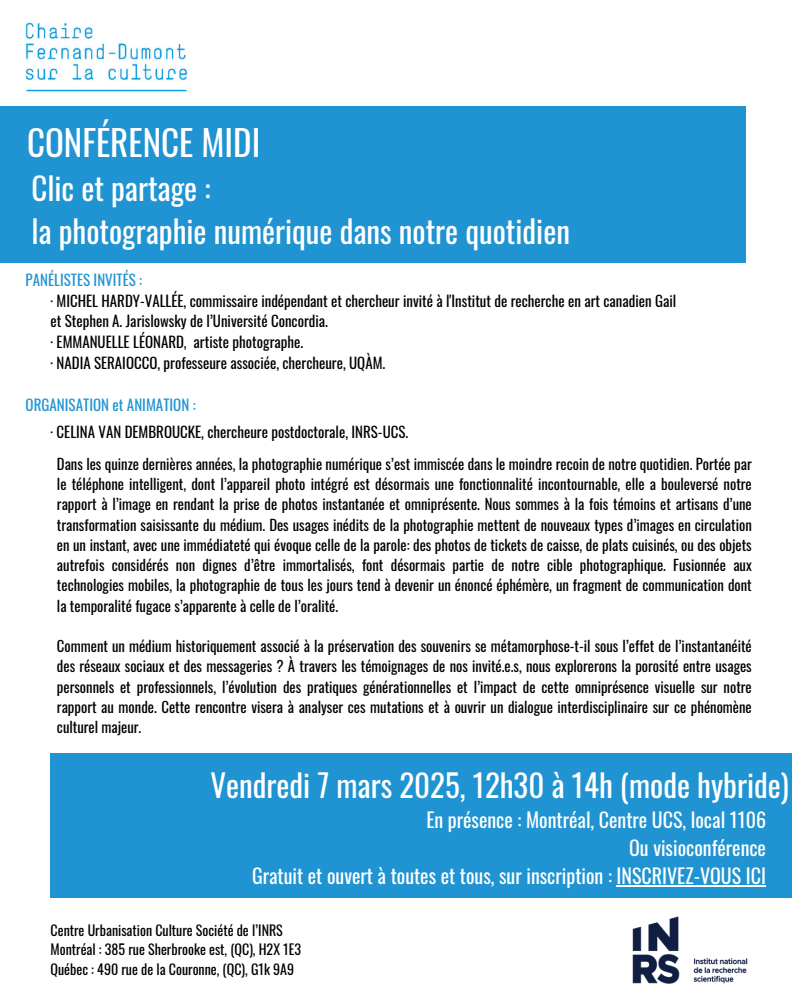
<style>
.page{position:relative;width:792px;height:1008px;background:#fff}
.page>*{position:absolute;margin:0;border:0;box-sizing:border-box;transform-origin:0 0}
.t1{font:35px "Oswald";color:#fff}
.t2{font:31px/42.8px "Oswald";color:#fff}
.t3{font:20px/27.8px "Oswald";color:#fff;text-align:right}
.t4{font:15px "Oswald";color:#2094d2}
.t5{font:14.9px/20.2px "Oswald";color:#000}
.t6{font:14.7px/20.2px "Oswald";color:#000;text-align:justify}
.t7{font:14px "Oswald";color:#000}
</style>
<div class="page">
<div style="left:0;top:106px;width:745px;height:157px;background:#2094d2"></div>
<div style="left:51px;top:754px;width:741px;height:144px;background:#2094d2"></div>
<hr style="left:617px;top:885px;width:149px;height:2px;background:#fff">
<img style="left:26px;top:22px;width:162px;height:70px">
<img style="left:632px;top:916px;width:116px;height:68px">
<p class="t1" style="left:27px;top:115px;width:235px">CONFÉRENCE MIDI</p>
<p class="t2" style="left:31px;top:166px;width:540px">Clic et partage :<br>la photographie numérique dans notre quotidien</p>
<p class="t4" style="left:26px;top:268px;width:118px">PANÉLISTES INVITÉS :</p>
<p class="t5" style="left:51px;top:290px;width:627px">∙ MICHEL HARDY-VALLÉE, commissaire indépendant et chercheur invité à l'Institut de recherche en art canadien Gail et Stephen A. Jarislowsky de l’Université Concordia.</p>
<p class="t5" style="left:51px;top:352px;width:336px">∙ NADIA SERAIOCCO, professeure associée, chercheure, UQÀM.</p>
<p class="t5" style="left:51px;top:331px;width:254px">∙ EMMANUELLE LÉONARD, artiste photographe.</p>
<p class="t4" style="left:26px;top:393px;width:172px">ORGANISATION et ANIMATION :</p>
<p class="t5" style="left:51px;top:421px;width:359px">∙ CELINA VAN DEMBROUCKE, chercheure postdoctorale, INRS-UCS.</p>
<h1 class="t6" style="left:57px;top:453px;width:696px">Dans les quinze dernières années, la photographie numérique s’est immiscée dans le moindre recoin de notre quotidien. Portée par le téléphone intelligent, dont l’appareil photo intégré est désormais une fonctionnalité incontournable, elle a bouleversé notre rapport à l’image en rendant la prise de photos instantanée et omniprésente. Nous sommes à la fois témoins et artisans d’une transformation saisissante du médium. Des usages inédits de la photographie mettent de nouveaux types d’images en circulation en un instant, avec une immédiateté qui évoque celle de la parole: des photos de tickets de caisse, de plats cuisinés, ou des objets autrefois considérés non dignes d’être immortalisés, font désormais partie de notre cible photographique. Fusionnée aux technologies mobiles, la photographie de tous les jours tend à devenir un énoncé éphémère, un fragment de communication dont la temporalité fugace s’apparente à celle de l’oralité.</h1>
<h3 class="t6" style="left:57px;top:635px;width:696px">Comment un médium historiquement associé à la préservation des souvenirs se métamorphose-t-il sous l’effet de l’instantanéité des réseaux sociaux et des messageries ? À travers les témoignages de nos invité.e.s, nous explorerons la porosité entre usages personnels et professionnels, l’évolution des pratiques générationnelles et l’impact de cette omniprésence visuelle sur notre rapport au monde. Cette rencontre visera à analyser ces mutations et à ouvrir un dialogue interdisciplinaire sur ce phénomène culturel majeur.</h3>
<p class="t2" style="left:211px;top:763px;width:580px">Vendredi 7 mars 2025, 12h30 à 14h (mode hybride)</p>
<p class="t3" style="left:252px;top:805px;width:516px">En présence : Montréal, Centre UCS, local 1106<br>Ou visioconférence<br>Gratuit et ouvert à toutes et tous, sur inscription : INSCRIVEZ-VOUS ICI</p>
<p class="t7" style="left:51px;top:919px;width:234px">Centre Urbanisation Culture Société de l’INRS</p>
<p class="t7" style="left:51px;top:939px;width:252px">Montréal : 385 rue Sherbrooke est, (QC), H2X 1E3</p>
<h2 class="t7" style="left:51px;top:958px;width:245px">Québec : 490 rue de la Couronne, (QC), G1k 9A9</h2>
</div>
